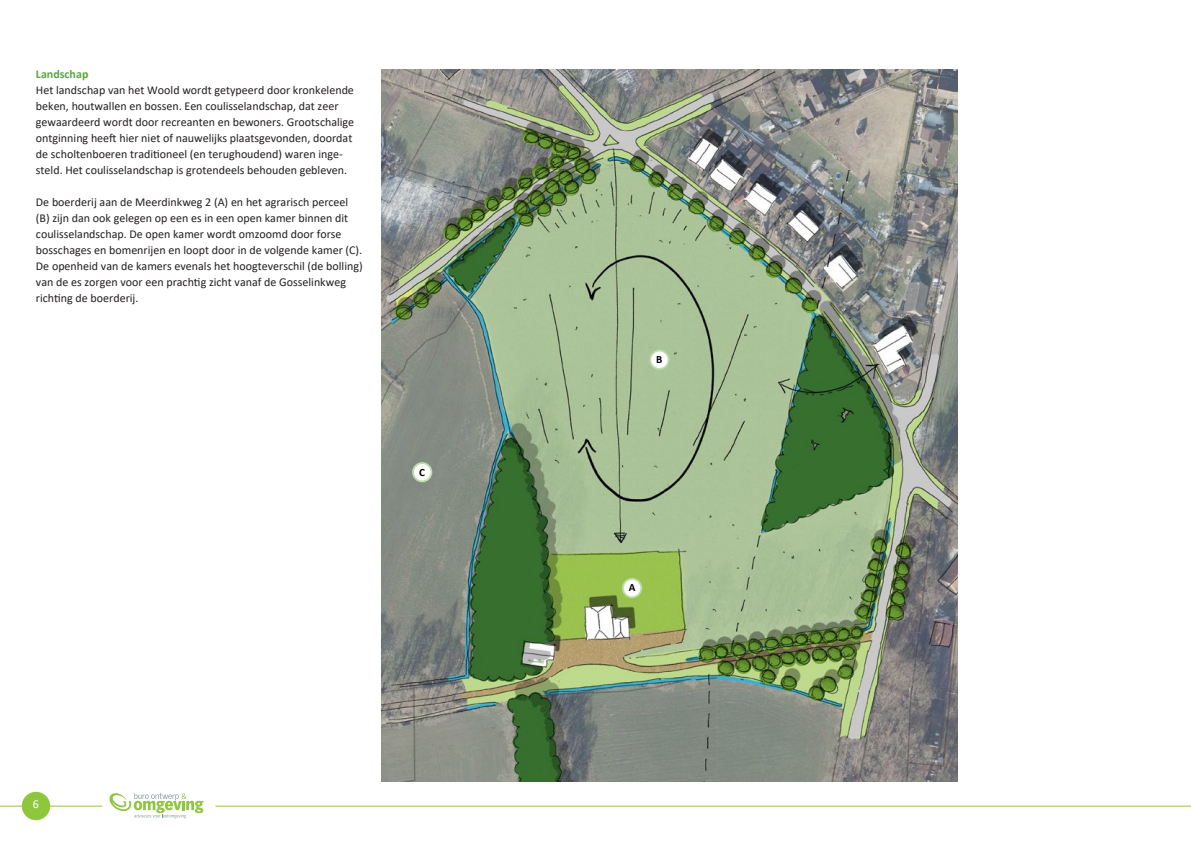
<style>
.page{position:relative;width:1191px;height:842px;background:#fff}
.page>*{position:absolute;margin:0;border:0;box-sizing:border-box;transform-origin:0 0}
.t1{font:12px/16px "Calibri";color:#231f20}
.t2{font:700 12px "Calibri";color:#5da73c}
.t3{font:12px "Calibri";color:#fff}
.t4{font:700 11.1px "Calibri";color:#000}
</style>
<div class="page">
<hr style="left:0;top:806px;width:102px;height:1px;background:#8fc63e">
<div style="left:22px;top:792px;width:28px;height:28px;background:#8ec73e;border-radius:50%"></div>
<hr style="left:215px;top:806px;width:976px;height:1px;background:#8fc63e">
<img style="left:382px;top:69px;width:575px;height:713px">
<div style="left:623px;top:579px;width:18px;height:18px;background:#fff;border-radius:50%"></div>
<div style="left:622px;top:578px;width:20px;height:20px;border:2px solid #bdddaa;border-radius:50%"></div>
<div style="left:650px;top:351px;width:18px;height:18px;background:#fff;border-radius:50%"></div>
<div style="left:649px;top:350px;width:20px;height:20px;border:2px solid #bdddaa;border-radius:50%"></div>
<div style="left:413px;top:463px;width:18px;height:18px;background:#fff;border-radius:50%"></div>
<div style="left:412px;top:462px;width:20px;height:20px;border:2px solid #bdddaa;border-radius:50%"></div>
<svg style="left:109px;top:793px;width:94px;height:25px"></svg>
<p class="t2" style="left:36px;top:66px;width:54px">Landschap</p>
<p class="t1" style="left:36px;top:82px;width:320px">Het landschap van het Woold wordt getypeerd door kronkelende beken, houtwallen en bossen. Een coulisselandschap, dat zeer gewaardeerd wordt door recreanten en bewoners. Grootschalige ontginning heeft hier niet of nauwelijks plaatsgevonden, doordat de scholtenboeren traditioneel (en terughoudend) waren inge&shy;steld. Het coulisselandschap is grotendeels behouden gebleven.</p>
<p class="t1" style="left:36px;top:194px;width:328px">De boerderij aan de Meerdinkweg 2 (A) en het agrarisch perceel (B) zijn dan ook gelegen op een es in een open kamer binnen dit coulisselandschap. De open kamer wordt omzoomd door forse bosschages en bomenrijen en loopt door in de volgende kamer (C).<br>De openheid van de kamers evenals het hoogteverschil (de bolling) van de es zorgen voor een prachtig zicht vanaf de Gosselinkweg richting de boerderij.</p>
<p class="t4" style="left:419px;top:464px;width:7px">C</p>
<p class="t3" style="left:33px;top:796px;width:8px">6</p>
<p class="t4" style="left:656px;top:351px;width:8px">B</p>
<p class="t4" style="left:628px;top:580px;width:8px">A</p>
</div>
